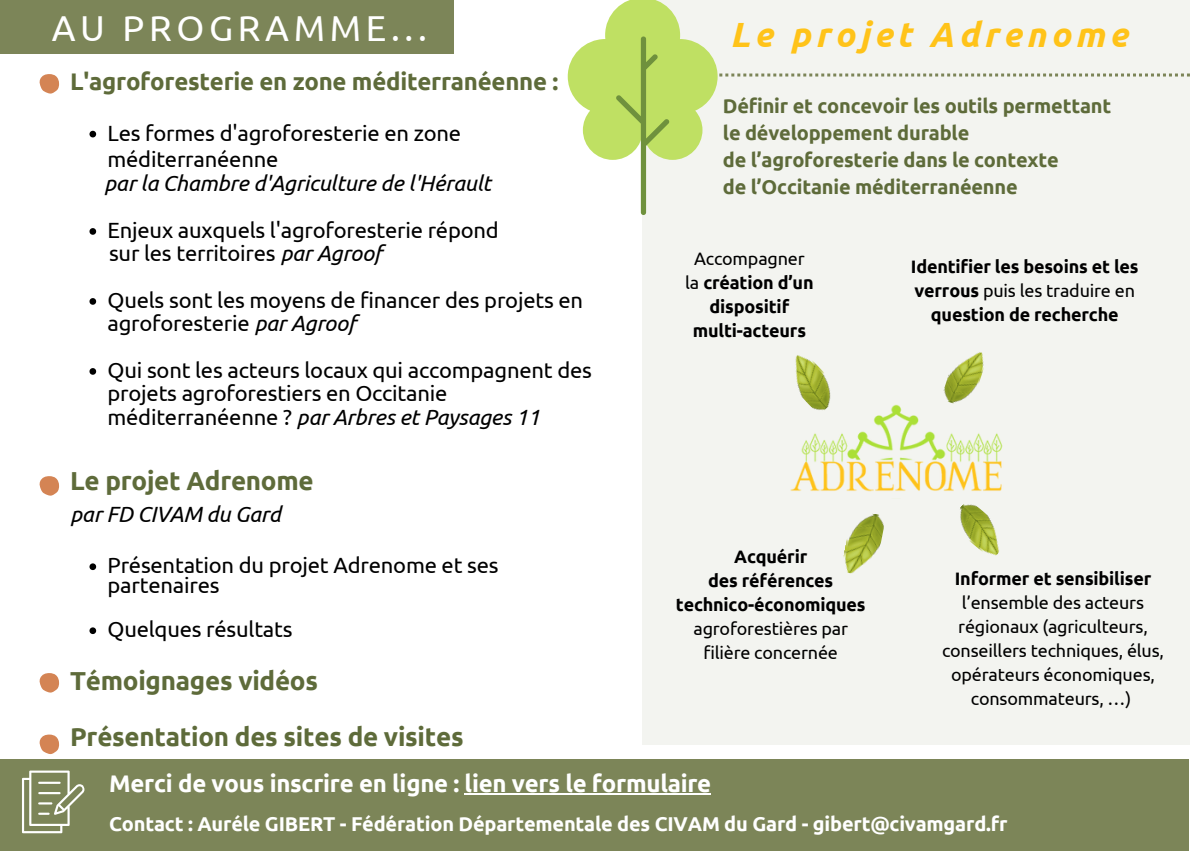
<style>
.page{position:relative;width:1190px;height:851px;background:#fff}
.page>*{position:absolute;margin:0;border:0;box-sizing:border-box;transform-origin:0 0}
.t1{font:36px "Ubuntu";letter-spacing:.13em;color:#fff}
.t2{font:italic 700 35px "Ubuntu";letter-spacing:.13em;color:#ffc319}
.t3{font:700 26px/56px "Ubuntu";letter-spacing:-.01em;color:#5e6b3a}
.t4{font:700 24px "Ubuntu";letter-spacing:-.01em;color:#fff}
.t5{font:700 24px "Ubuntu";letter-spacing:-.01em;color:#5e6b3a}
.t6{font:22px/23.4px "Ubuntu";letter-spacing:-.01em;color:#000}
.t7{font:italic 22px "Ubuntu";letter-spacing:-.01em;color:#000}
.t8{font:700 20px/27px "Ubuntu";letter-spacing:-.01em;color:#5e6b3a}
.t9{font:700 20px "Ubuntu";letter-spacing:-.01em;color:#fff}
.t10{font:700 18px/24px "Ubuntu";letter-spacing:-.01em;color:#000;text-align:center}
.t11{font:18px/24px "Ubuntu";letter-spacing:-.01em;color:#000;text-align:center}
.s1{font-style:italic}
.s2{font-weight:400}
</style>
<div class="page">
<div style="left:0;top:0;width:454px;height:54px;background:#7c8558"></div>
<div style="left:0;top:759px;width:1189px;height:91px;background:#7c8558"></div>
<div style="left:642px;top:0;width:548px;height:744px;background:#f3f4f0"></div>
<svg style="left:40px;top:74px;width:19px;height:20px"></svg>
<img style="left:790px;top:404px;width:213px;height:88px">
<svg style="left:40px;top:476px;width:19px;height:19px"></svg>
<svg style="left:40px;top:673px;width:19px;height:19px"></svg>
<svg style="left:40px;top:734px;width:19px;height:20px"></svg>
<img style="left:790px;top:355px;width:53px;height:60px">
<svg style="left:89px;top:131px;width:7px;height:6px"></svg>
<svg style="left:89px;top:228px;width:7px;height:7px"></svg>
<svg style="left:89px;top:298px;width:7px;height:7px"></svg>
<svg style="left:89px;top:368px;width:7px;height:7px"></svg>
<svg style="left:89px;top:563px;width:7px;height:7px"></svg>
<svg style="left:89px;top:627px;width:7px;height:7px"></svg>
<img style="left:941px;top:352px;width:47px;height:57px">
<img style="left:843px;top:513px;width:41px;height:61px">
<img style="left:960px;top:504px;width:39px;height:52px">
<svg style="left:568px;top:0;width:622px;height:215px"></svg>
<svg style="left:22px;top:770px;width:63px;height:63px"></svg>
<hr style="left:465px;top:793px;width:246px;height:2px;background:#fff">
<h1 class="t1" style="left:52px;top:7px;width:377px">AU PROGRAMME...</h1>
<p class="t5" style="left:70px;top:68px;width:490px">L'agroforesterie en zone méditerranéenne :</p>
<p class="t6" style="left:108px;top:120px;width:355px;line-height:26px">Les formes d'agroforesterie en zone méditerranéenne</p>
<p class="t7" style="left:104px;top:171px;width:388px">par la Chambre d'Agriculture de l'Hérault</p>
<p class="t6" style="left:108px;top:218px;width:393px">Enjeux auxquels l'agroforesterie répond</p>
<p class="t6" style="left:109px;top:241px;width:275px">sur les territoires <span class="s1">par Agroof</span></p>
<p class="t6" style="left:108px;top:288px;width:477px">Quels sont les moyens de financer des projets en agroforesterie <span class="s1">par Agroof</span></p>
<p class="t6" style="left:108px;top:358px;width:486px">Qui sont les acteurs locaux qui accompagnent des projets agroforestiers en Occitanie méditerranéenne ? <span class="s1">par Arbres et Paysages 11</span></p>
<p class="t3" style="left:70px;top:452px;width:245px">Le projet Adrenome</p>
<p class="t7" style="left:70px;top:501px;width:212px">par FD CIVAM du Gard</p>
<p class="t6" style="left:108px;top:555px;width:393px;line-height:19.4px">Présentation du projet Adrenome et ses partenaires</p>
<p class="t6" style="left:108px;top:617px;width:187px">Quelques résultats</p>
<p class="t3" style="left:70px;top:652px;width:395px">Témoignages vidéos<br>Présentation des sites de visites</p>
<h2 class="t2" style="left:730px;top:14px;width:399px">Le projet Adrenome</h2>
<p class="t8" style="left:723px;top:92px;width:390px">Définir et concevoir les outils permettant le développement durable<br>de l’agroforesterie dans le contexte<br>de l’Occitanie méditerranéenne</p>
<p class="t10" style="left:685px;top:246px;width:130px"><span class="s2">Accompagner la</span> création d’un dispositif multi-acteurs</p>
<p class="t10" style="left:911px;top:254px;width:229px">Identifier les besoins et les verrous <span class="s2">puis les traduire en </span>question de recherche</p>
<p class="t10" style="left:676px;top:544px;width:191px">Acquérir<br>des références technico-économiques</p>
<p class="t11" style="left:693px;top:616px;width:156px">agroforestières par filière concernée</p>
<p class="t10" style="left:955px;top:566px;width:198px">Informer et sensibiliser</p>
<p class="t11" style="left:942px;top:590px;width:223px">l’ensemble des acteurs régionaux (agriculteurs, conseillers techniques, élus, opérateurs économiques, consommateurs, …)</p>
<p class="t4" style="left:109px;top:769px;width:604px">Merci de vous inscrire en ligne : lien vers le formulaire</p>
<p class="t9" style="left:109px;top:812px;width:900px">Contact : Auréle GIBERT - Fédération Départementale des CIVAM du Gard - gibert@civamgard.fr</p>
</div>
